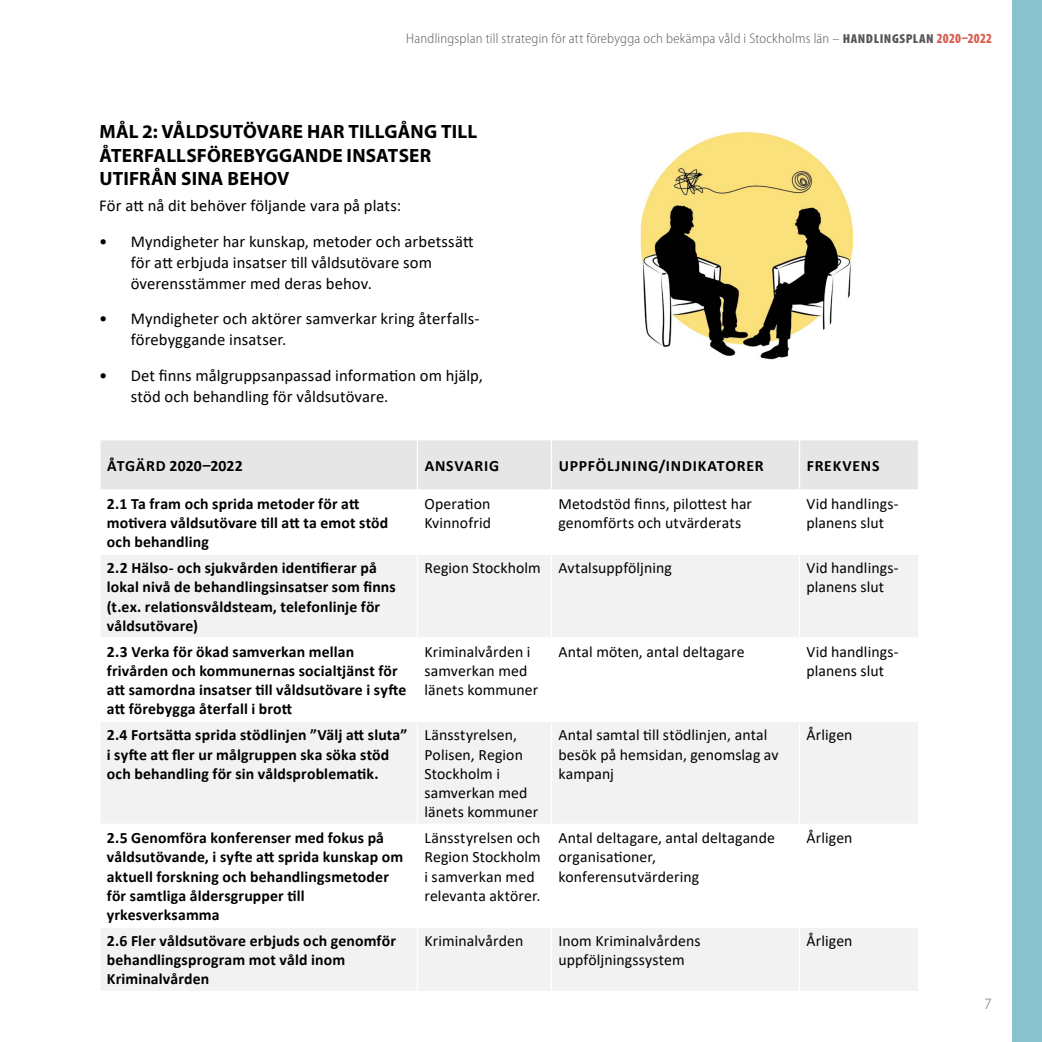
<style>
.page{position:relative;width:1042px;height:1042px;background:#fff}
.page>*{position:absolute;margin:0;border:0;box-sizing:border-box;transform-origin:0 0}
.Underrubrik_2{font:700 19.25px/23.1px "Myriad Pro";letter-spacing:.005em;color:#000}
.Brödtext{font:16.62px/21px "Calibri";letter-spacing:.005em;color:#000}
.Tabell_bröd{font:700 15.75px/19.2px "Calibri";letter-spacing:.01em;color:#000}
.Tabell_bröd-2{font:15.75px/19.2px "Calibri";letter-spacing:.005em;color:#000}
.Tabell_huvud{font:700 15.75px "Calibri";letter-spacing:.05em;color:#000}
.Tabell_huvud-2{font:700 15.75px "Calibri";letter-spacing:.01em;color:#000}
.t1{font:300 15.75px "Myriad Pro";color:#706f6f}
.t2{font:300 semi-condensed 14px "Myriad Pro";letter-spacing:.015em;color:#575756}
.s1{font-weight:900;font-stretch:condensed;font-size:12.95px}
.s2{font-weight:900;font-stretch:condensed;color:#d76052}
</style>
<div class="page">
<div style="left:1012px;top:0;width:30px;height:1042px;background:#89c3d0"></div>
<div style="left:101px;top:440px;width:817px;height:49px;background:#e7e6e6"></div>
<svg style="left:101px;top:555px;width:817px;height:436px;fill:#f2f2f2"></svg>
<hr style="left:417px;top:440px;width:1px;height:49px;background:#fff">
<hr style="left:551px;top:440px;width:1px;height:49px;background:#fff">
<hr style="left:799px;top:440px;width:1px;height:49px;background:#fff">
<hr style="left:417px;top:555px;width:1px;height:82px;background:#fff">
<hr style="left:551px;top:555px;width:1px;height:82px;background:#fff">
<hr style="left:799px;top:555px;width:1px;height:82px;background:#fff">
<hr style="left:99px;top:637px;width:318px;height:1px;background:#fff">
<hr style="left:417px;top:637px;width:134px;height:1px;background:#fff">
<hr style="left:417px;top:638px;width:1px;height:83px;background:#fff">
<hr style="left:551px;top:637px;width:248px;height:1px;background:#fff">
<hr style="left:551px;top:638px;width:1px;height:83px;background:#fff">
<hr style="left:799px;top:637px;width:120px;height:1px;background:#fff">
<hr style="left:799px;top:638px;width:1px;height:83px;background:#fff">
<hr style="left:99px;top:721px;width:318px;height:1px;background:#fff">
<hr style="left:417px;top:721px;width:134px;height:1px;background:#fff">
<hr style="left:417px;top:722px;width:1px;height:101px;background:#fff">
<hr style="left:551px;top:721px;width:248px;height:1px;background:#fff">
<hr style="left:551px;top:722px;width:1px;height:101px;background:#fff">
<hr style="left:799px;top:721px;width:120px;height:1px;background:#fff">
<hr style="left:799px;top:722px;width:1px;height:101px;background:#fff">
<hr style="left:99px;top:823px;width:318px;height:2px;background:#fff">
<hr style="left:417px;top:823px;width:134px;height:2px;background:#fff">
<hr style="left:417px;top:825px;width:1px;height:101px;background:#fff">
<hr style="left:551px;top:823px;width:248px;height:2px;background:#fff">
<hr style="left:551px;top:825px;width:1px;height:101px;background:#fff">
<hr style="left:799px;top:823px;width:120px;height:2px;background:#fff">
<hr style="left:799px;top:825px;width:1px;height:101px;background:#fff">
<hr style="left:99px;top:926px;width:318px;height:2px;background:#fff">
<hr style="left:417px;top:926px;width:134px;height:2px;background:#fff">
<hr style="left:417px;top:928px;width:1px;height:63px;background:#fff">
<hr style="left:551px;top:926px;width:248px;height:2px;background:#fff">
<hr style="left:551px;top:928px;width:1px;height:63px;background:#fff">
<hr style="left:799px;top:926px;width:120px;height:2px;background:#fff">
<hr style="left:799px;top:928px;width:1px;height:63px;background:#fff">
<img style="left:641px;top:132px;width:212px;height:228px">
<p class="t2" style="left:406px;top:31px;width:587px">Handlingsplan till strategin för att förebygga och bekämpa våld i Stockholms län – <span class="s1">HANDLINGSPLAN</span> <span class="s2">2020–2022</span></p>
<h2 class="Underrubrik_2" style="left:99px;top:121px;width:379px">MÅL 2: VÅLDSUTÖVARE HAR TILLGÅNG TILL<br>ÅTERFALLSFÖREBYGGANDE INSATSER<br>UTIFRÅN SINA BEHOV</h2>
<p class="Brödtext" style="left:99px;top:194px;width:303px">För att nå dit behöver följande vara på plats:</p>
<p class="Brödtext" style="left:131px;top:230px;width:344px;text-indent:-32px">• Myndigheter har kunskap, metoder och arbetssätt för att erbjuda insatser till våldsutövare som överensstämmer med deras behov.</p>
<p class="Brödtext" style="left:131px;top:308px;width:350px;text-indent:-32px">• Myndigheter och aktörer samverkar kring återfalls&shy;förebyggande insatser.</p>
<p class="Brödtext" style="left:131px;top:365px;width:354px;text-indent:-32px">• Det finns målgruppsanpassad information om hjälp, stöd och behandling för våldsutövare.</p>
<p class="Tabell_huvud-2" style="left:107px;top:454px;width:137px">ÅTGÄRD 2020–2022</p>
<p class="Tabell_huvud" style="left:425px;top:454px;width:76px">ANSVARIG</p>
<p class="Tabell_huvud" style="left:559px;top:454px;width:206px">UPPFÖLJNING/INDIKATORER</p>
<p class="Tabell_huvud" style="left:807px;top:454px;width:74px">FREKVENS</p>
<p class="Tabell_bröd" style="left:107px;top:494px;width:283px">2.1 Ta fram och sprida metoder för att motivera våldsutövare till att ta emot stöd och behandling</p>
<p class="Tabell_bröd-2" style="left:424px;top:493px;width:68px">Operation<br>Kvinnofrid</p>
<p class="Tabell_bröd-2" style="left:558px;top:493px;width:195px">Metodstöd finns, pilottest har genomförts och utvärderats</p>
<p class="Tabell_bröd-2" style="left:806px;top:493px;width:93px">Vid handlings&shy;planens slut</p>
<p class="Tabell_bröd" style="left:107px;top:558px;width:290px">2.2 Hälso- och sjukvården identifierar på lokal nivå de behandlingsinsatser som finns (t.ex. relationsvåldsteam, telefonlinje för våldsutövare)</p>
<p class="Tabell_bröd-2" style="left:424px;top:558px;width:118px">Region Stockholm</p>
<p class="Tabell_bröd-2" style="left:558px;top:558px;width:115px">Avtalsuppföljning</p>
<p class="Tabell_bröd-2" style="left:806px;top:558px;width:93px">Vid handlings&shy;planens slut</p>
<p class="Tabell_bröd" style="left:107px;top:641px;width:301px">2.3 Verka för ökad samverkan mellan frivården och kommunernas socialtjänst för att samordna insatser till våldsutövare i syfte att förebygga återfall i brott</p>
<p class="Tabell_bröd-2" style="left:424px;top:641px;width:115px">Kriminalvården i samverkan med länets kommuner</p>
<p class="Tabell_bröd-2" style="left:558px;top:641px;width:188px">Antal möten, antal deltagare</p>
<p class="Tabell_bröd-2" style="left:806px;top:641px;width:93px">Vid handlings&shy;planens slut</p>
<p class="Tabell_bröd" style="left:107px;top:725px;width:302px">2.4 Fortsätta sprida stödlinjen ”Välj att sluta” i syfte att fler ur målgruppen ska söka stöd och behandling för sin våldsproblematik.</p>
<p class="Tabell_bröd-2" style="left:424px;top:725px;width:115px">Länsstyrelsen,<br>Polisen, Region<br>Stockholm i samverkan med länets kommuner</p>
<p class="Tabell_bröd-2" style="left:558px;top:725px;width:222px">Antal samtal till stödlinjen, antal besök på hemsidan, genomslag av kampanj</p>
<p class="Tabell_bröd-2" style="left:806px;top:725px;width:48px">Årligen</p>
<p class="Tabell_bröd" style="left:107px;top:828px;width:298px">2.5 Genomföra konferenser med fokus på våldsutövande, i syfte att sprida kunskap om aktuell forskning och behandlingsmetoder för samtliga åldersgrupper till yrkesverksamma</p>
<p class="Tabell_bröd-2" style="left:424px;top:828px;width:118px">Länsstyrelsen och<br>Region Stockholm i samverkan med relevanta aktörer.</p>
<p class="Tabell_bröd-2" style="left:558px;top:828px;width:218px">Antal deltagare, antal deltagande organisationer, konferensutvärdering</p>
<p class="Tabell_bröd-2" style="left:806px;top:828px;width:48px">Årligen</p>
<p class="Tabell_bröd" style="left:107px;top:931px;width:291px">2.6 Fler våldsutövare erbjuds och genomför behandlingsprogram mot våld inom<br>Kriminalvården</p>
<p class="Tabell_bröd-2" style="left:424px;top:930px;width:100px">Kriminalvården</p>
<p class="Tabell_bröd-2" style="left:558px;top:930px;width:144px">Inom Kriminalvårdens uppföljningssystem</p>
<p class="Tabell_bröd-2" style="left:806px;top:930px;width:48px">Årligen</p>
<p class="t1" style="left:984px;top:995px;width:9px">7</p>
</div>
